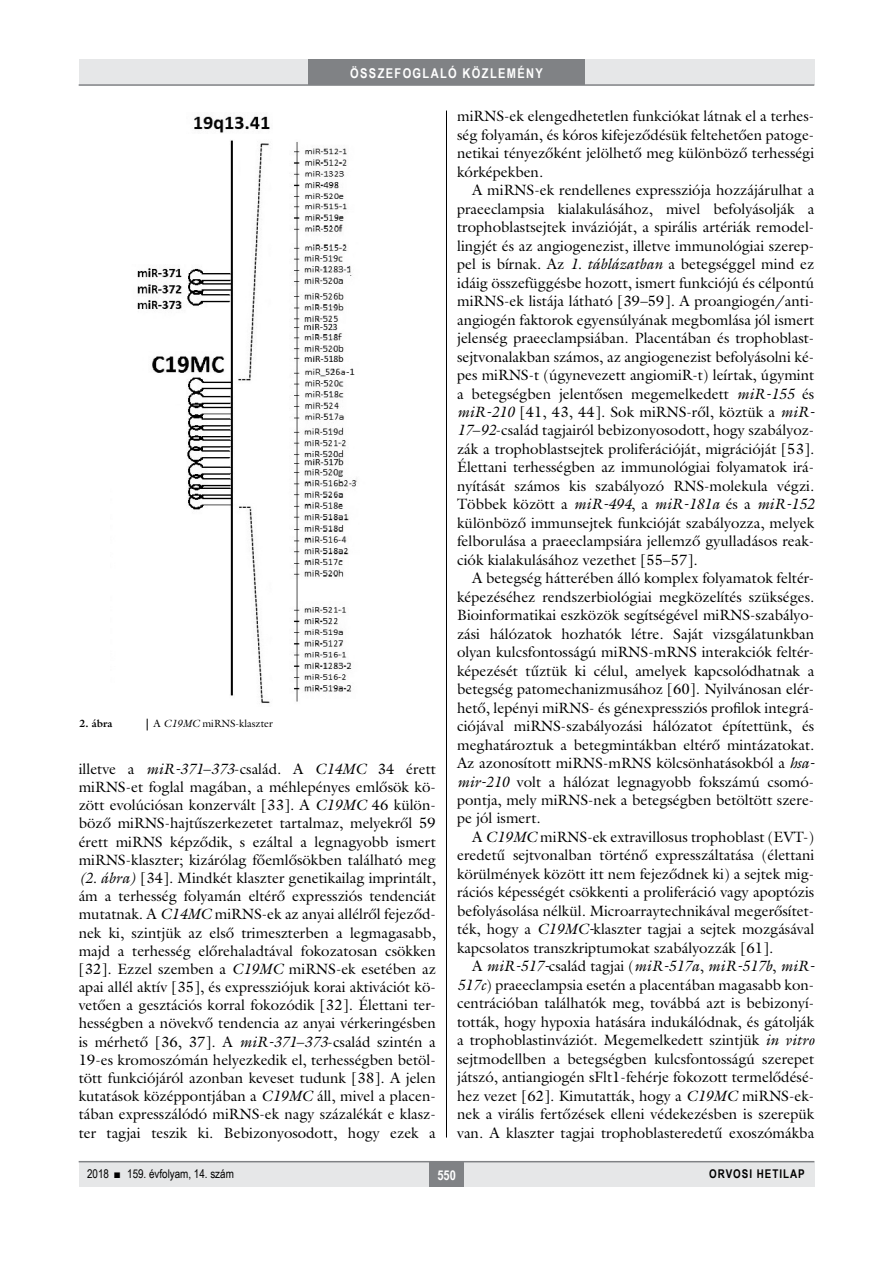
<style>
.page{position:relative;width:893px;height:1263px;background:#fff}
.page>*{position:absolute;margin:0;border:0;box-sizing:border-box;transform-origin:0 0}
.Body_Text{font:15px/18.5px "Galliard Reg";color:#000;text-align:justify}
.t1{font:700 13.5px "Arial Narrow";letter-spacing:.1em;color:#fff}
.t2{font:12px "Arial Narrow";color:#000}
.t3{font:700 12px "Arial Narrow";letter-spacing:.08em;color:#000}
.kepalairas2{font:10.5px "Galliard Reg";color:#000}
.kepalairas1{font:700 10.5px "Galliard Reg";color:#000}
.s1{font-style:italic}
</style>
<div class="page">
<div style="left:79px;top:1161px;width:735px;height:25px;background:#e6e7e8"></div>
<hr style="left:79px;top:1161px;width:735px;height:1px;background:#808285">
<div style="left:430px;top:1161px;width:34px;height:25px;background:#808285"></div>
<div style="left:79px;top:60px;width:735px;height:25px;background:#e6e7e8"></div>
<div style="left:308px;top:60px;width:277px;height:25px;background:#808285"></div>
<hr style="left:79px;top:84px;width:735px;height:2px;background:#808285">
<hr style="left:446px;top:111px;width:1px;height:1026px;background:#000">
<img style="left:137px;top:116px;width:220px;height:588px">
<p class="t1" style="left:350px;top:63px;width:194px">ÖSSZEFOGLALÓ KÖZLEMÉNY</p>
<p class="kepalairas1" style="left:79px;top:717px;width:35px">2. ábra</p>
<p class="kepalairas2" style="left:154px;top:717px;width:121px">A <span class="s1">C19MC</span> miRNS-klaszter</p>
<p class="Body_Text" style="left:79px;top:759px;width:359px">illetve a <span class="s1">miR-371</span>–<span class="s1">373</span>-család. A <span class="s1">C14MC</span> 34 érett miRNS-et foglal magában, a méhlepényes emlősök kö&shy;zött evolúciósan konzervált [33]. A <span class="s1">C19MC</span> 46 külön&shy;böző miRNS-hajtűszerkezetet tartalmaz, melyekről 59 érett miRNS képződik, s ezáltal a legnagyobb ismert miRNS-klaszter; kizárólag főemlősökben található meg <span class="s1">(2. ábra)</span> [34]. Mindkét klaszter genetikailag imprintált, ám a terhesség folyamán eltérő expressziós tendenciát mutatnak. A <span class="s1">C14MC</span> miRNS-ek az anyai allélről fejeződ&shy;nek ki, szintjük az első trimeszterben a legmagasabb, majd a terhesség előrehaladtával fokozatosan csökken [32]. Ezzel szemben a <span class="s1">C19MC</span> miRNS-ek esetében az apai allél aktív [35], és expressziójuk korai aktivációt kö&shy;vetően a gesztációs korral fokozódik [32]. Élettani ter&shy;hességben a növekvő tendencia az anyai vérkeringésben is mérhető [36, 37]. A <span class="s1">miR-371</span>–<span class="s1">373</span>-család szintén a 19-es kromoszómán helyezkedik el, terhességben betöl&shy;tött funkciójáról azonban keveset tudunk [38]. A jelen kutatások középpontjában a <span class="s1">C19MC</span> áll, mivel a placen&shy;tában expresszálódó miRNS-ek nagy százalékát e klasz&shy;ter tagjai teszik ki. Bebizonyosodott, hogy ezek a</p>
<p class="Body_Text" style="left:457px;top:107px;width:359px">miRNS-ek elengedhetetlen funkciókat látnak el a terhes&shy;ség folyamán, és kóros kifejeződésük feltehetően patoge&shy;netikai tényezőként jelölhető meg különböző terhességi kórképekben.</p>
<p class="Body_Text" style="left:457px;top:181px;width:359px;text-indent:15px">A miRNS-ek rendellenes expressziója hozzájárulhat a praeeclampsia kialakulásához, mivel befolyásolják a trophoblastsejtek invázióját, a spirális artériák remodel&shy;lingjét és az angiogenezist, illetve immunológiai szerep&shy;pel is bírnak. Az <span class="s1">1. táblázatban</span> a betegséggel mind ez idáig összefüggésbe hozott, ismert funkciójú és célpontú miRNS-ek listája látható [39–59]. A proangiogén/anti&shy;angiogén faktorok egyensúlyának megbomlása jól ismert jelenség praeeclampsiában. Placentában és trophoblast&shy;sejtvonalakban számos, az angiogenezist befolyásolni ké&shy;pes miRNS-t (úgynevezett angiomiR-t) leírtak, úgymint a betegségben jelentősen megemelkedett <span class="s1">miR-155</span> és <span class="s1">miR-210</span> [41, 43, 44]. Sok miRNS-ről, köztük a <span class="s1">miR-17</span>–<span class="s1">92</span>-család tagjairól bebizonyosodott, hogy szabályoz&shy;zák a trophoblastsejtek proliferációját, migrációját [53].<br>Élettani terhességben az immunológiai folyamatok irá&shy;nyítását számos kis szabályozó RNS-molekula végzi.<br>Többek között a <span class="s1">miR-494</span>, a <span class="s1">miR-181a</span> és a <span class="s1">miR-152 </span>különböző immunsejtek funkcióját szabályozza, melyek felborulása a praeeclampsiára jellemző gyulladásos reak&shy;ciók kialakulásához vezethet [55–57].</p>
<p class="Body_Text" style="left:457px;top:569px;width:359px;text-indent:15px">A betegség hátterében álló komplex folyamatok feltér&shy;képezéséhez rendszerbiológiai megközelítés szükséges.<br>Bioinformatikai eszközök segítségével miRNS-szabályo&shy;zási hálózatok hozhatók létre. Saját vizsgálatunkban olyan kulcsfontosságú miRNS-mRNS interakciók feltér&shy;képezését tűztük ki célul, amelyek kapcsolódhatnak a betegség patomechanizmusához [60]. Nyilvánosan elér&shy;hető, lepényi miRNS- és génexpressziós profilok integrá&shy;ciójával miRNS-szabályozási hálózatot építettünk, és meghatároztuk a betegmintákban eltérő mintázatokat.<br>Az azonosított miRNS-mRNS kölcsönhatásokból a <span class="s1">hsa&shy;mir-210</span> volt a hálózat legnagyobb fokszámú csomó&shy;pontja, mely miRNS-nek a betegségben betöltött szere&shy;pe jól ismert.</p>
<p class="Body_Text" style="left:457px;top:827px;width:359px;text-indent:15px">A <span class="s1">C19MC</span> miRNS-ek extravillosus trophoblast (EVT-) eredetű sejtvonalban történő expresszáltatása (élettani körülmények között itt nem fejeződnek ki) a sejtek mig&shy;rációs képességét csökkenti a proliferáció vagy apoptózis befolyásolása nélkül. Microarraytechnikával megerősítet&shy;ték, hogy a <span class="s1">C19MC-</span>klaszter tagjai a sejtek mozgásával kapcsolatos transzkriptumokat szabályozzák [61].</p>
<p class="Body_Text" style="left:457px;top:957px;width:359px;text-indent:15px">A <span class="s1">miR-517-</span>család tagjai (<span class="s1">miR-517a</span>, <span class="s1">miR-517b</span>, <span class="s1">miR-517c</span>) praeeclampsia esetén a placentában magasabb kon&shy;centrációban találhatók meg, továbbá azt is bebizonyí&shy;tották, hogy hypoxia hatására indukálódnak, és gátolják a trophoblastinváziót. Megemelkedett szintjük <span class="s1">in vitro </span>sejtmodellben a betegségben kulcsfontosságú szerepet játszó, antiangiogén sFlt1-fehérje fokozott termelődésé&shy;hez vezet [62]. Kimutatták, hogy a <span class="s1">C19MC</span> miRNS-ek&shy;nek a virális fertőzések elleni védekezésben is szerepük van. A klaszter tagjai trophoblasteredetű exoszómákba</p>
<p class="t2" style="left:87px;top:1165px;width:148px">2018 ■ 159. évfolyam, 14. szám</p>
<p class="t1" style="left:437px;top:1165px;width:20px">550</p>
<p class="t3" style="left:709px;top:1165px;width:97px">ORVOSI HETILAP</p>
</div>
